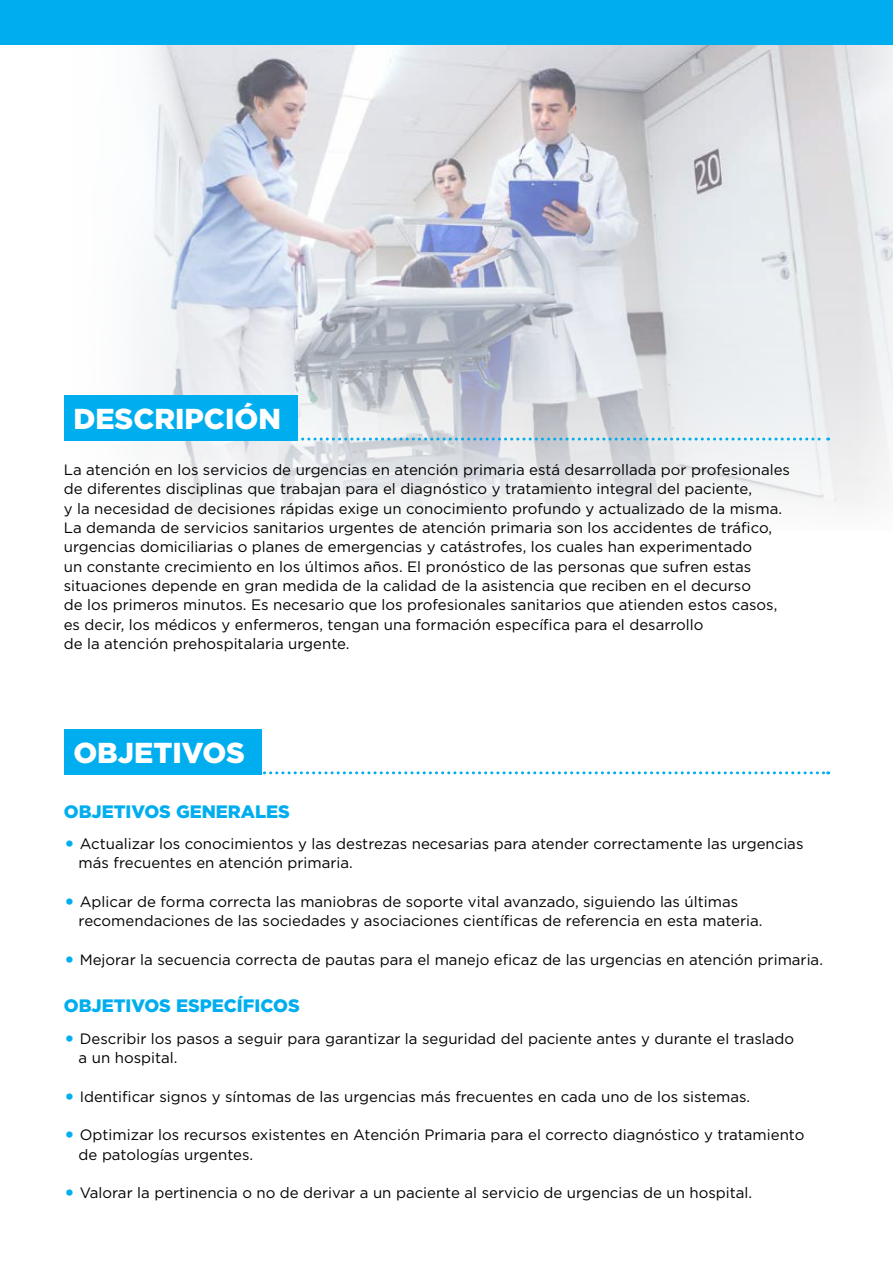
<style>
.page{position:relative;width:893px;height:1263px;background:#fff}
.page>*{position:absolute;margin:0;border:0;box-sizing:border-box;transform-origin:0 0}
.t1{font:900 28.8px "Gotham";color:#fff}
.t2{font:900 18px "Gotham";color:#00aeef}
.t3{font:15px/19.4px "Gotham";color:#000}
.s1{font-size:24px;color:#00aeef}
</style>
<div class="page">
<img style="left:58px;top:44px;width:835px;height:485px">
<div style="left:0;top:0;width:893px;height:44px;background:#00aeef"></div>
<svg style="left:298px;top:438px;width:531px;height:3px;background:#93cfe8"></svg>
<div style="left:64px;top:395px;width:234px;height:46px;background:#00aeef"></div>
<svg style="left:261px;top:771px;width:568px;height:3px"></svg>
<div style="left:64px;top:729px;width:197px;height:45px;background:#00aeef"></div>
<h1 class="t1" style="left:73px;top:399px;width:209px">DESCRIPCIÓN</h1>
<p class="t3" style="left:64px;top:460px;width:728px">La atención en los servicios de urgencias en atención primaria está desarrollada por profesionales de diferentes disciplinas que trabajan para el diagnóstico y tratamiento integral del paciente,<br>y la necesidad de decisiones rápidas exige un conocimiento profundo y actualizado de la misma.<br>La demanda de servicios sanitarios urgentes de atención primaria son los accidentes de tráfico, urgencias domiciliarias o planes de emergencias y catástrofes, los cuales han experimentado<br>un constante crecimiento en los últimos años. El pronóstico de las personas que sufren estas situaciones depende en gran medida de la calidad de la asistencia que reciben en el decurso<br>de los primeros minutos. Es necesario que los profesionales sanitarios que atienden estos casos, es decir, los médicos y enfermeros, tengan una formación específica para el desarrollo<br>de la atención prehospitalaria urgente.</p>
<h1 class="t1" style="left:73px;top:733px;width:173px">OBJETIVOS</h1>
<p class="t2" style="left:64px;top:799px;width:228px">OBJETIVOS GENERALES</p>
<p class="t3" style="left:79px;top:834px;width:726px;text-indent:-15px"><span class="s1">•</span> Actualizar los conocimientos y las destrezas necesarias para atender correctamente las urgencias más frecuentes en atención primaria.</p>
<p class="t3" style="left:79px;top:892px;width:685px;text-indent:-15px"><span class="s1">•</span> Aplicar de forma correcta las maniobras de soporte vital avanzado, siguiendo las últimas recomendaciones de las sociedades y asociaciones científicas de referencia en esta materia.</p>
<p class="t3" style="left:64px;top:950px;width:761px"><span class="s1">•</span> Mejorar la secuencia correcta de pautas para el manejo eficaz de las urgencias en atención primaria.</p>
<p class="t2" style="left:64px;top:993px;width:237px">OBJETIVOS ESPECÍFICOS</p>
<p class="t3" style="left:79px;top:1028px;width:717px;text-indent:-15px"><span class="s1">•</span> Describir los pasos a seguir para garantizar la seguridad del paciente antes y durante el traslado a un hospital.</p>
<p class="t3" style="left:64px;top:1086px;width:688px"><span class="s1">•</span> Identificar signos y síntomas de las urgencias más frecuentes en cada uno de los sistemas.</p>
<p class="t3" style="left:79px;top:1125px;width:727px;text-indent:-15px"><span class="s1">•</span> Optimizar los recursos existentes en Atención Primaria para el correcto diagnóstico y tratamiento de patologías urgentes.</p>
<p class="t3" style="left:64px;top:1183px;width:690px"><span class="s1">•</span> Valorar la pertinencia o no de derivar a un paciente al servicio de urgencias de un hospital.</p>
</div>
